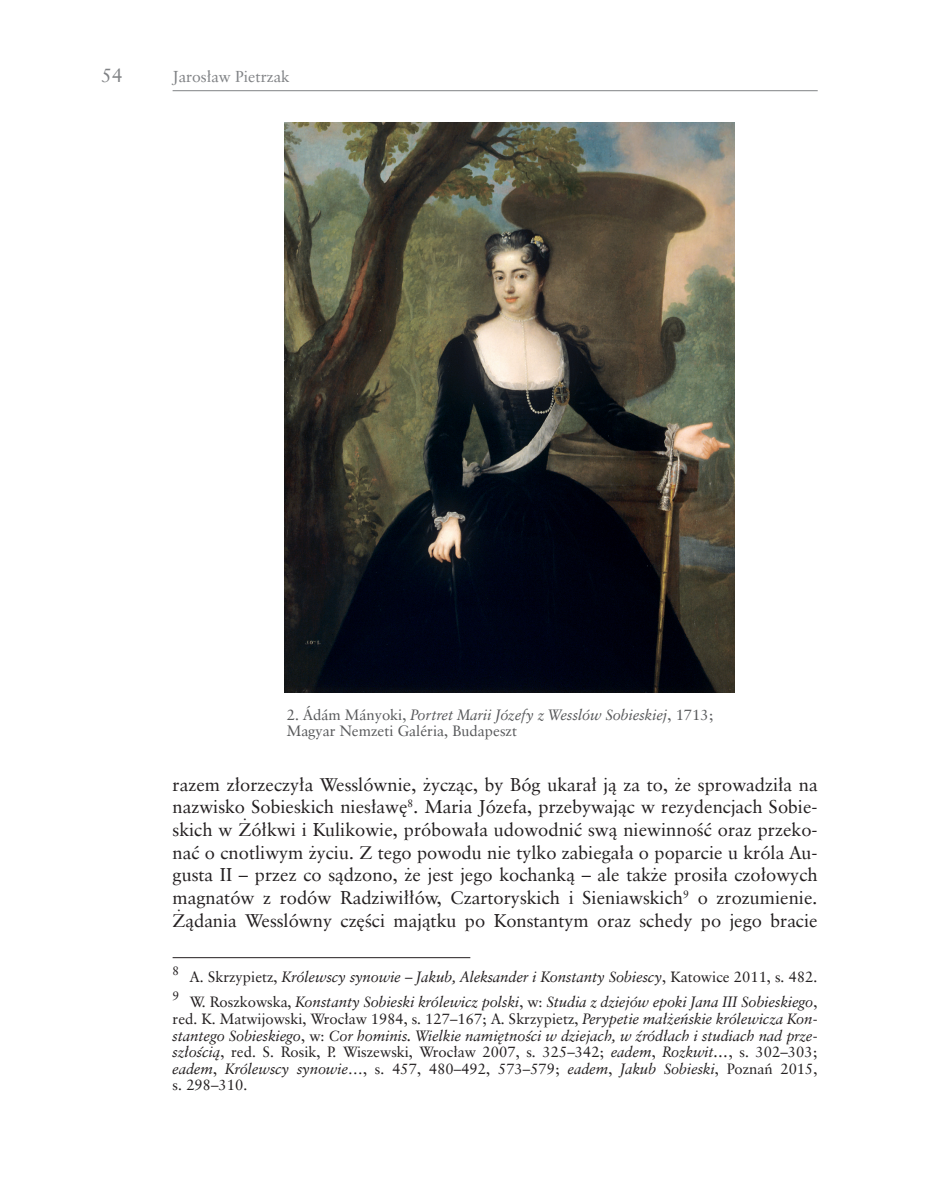
<style>
.page{position:relative;width:943px;height:1191px;background:#fff}
.page>*{position:absolute;margin:0;border:0;box-sizing:border-box;transform-origin:0 0}
.t1{font:19.25px "Class Garmnd EU";color:#808285}
.t2{font:18.38px/22.6px "Class Garmnd EU";color:#231f20;text-align:justify}
.t3{font:15.75px "Class Garmnd EU";color:#808285}
.t4{font:italic 14.88px/16.6px "Class Garmnd EU";color:#231f20;text-align:justify}
.t5{font:14.88px/16.6px "Class Garmnd EU";color:#57585a}
.t6{font:12.25px "Class Garmnd EU";color:#231f20}
.s1{font-style:italic}
.s2{font-style:normal}
</style>
<div class="page">
<hr style="left:173px;top:90px;width:644px;height:1px;background:#808285">
<hr style="left:173px;top:957px;width:297px;height:1px;background:#231f20">
<img style="left:284px;top:123px;width:450px;height:569px">
<p class="t1" style="left:102px;top:63px;width:23px">54</p>
<p class="t3" style="left:173px;top:67px;width:118px">Jarosław Pietrzak</p>
<p class="t5" style="left:287px;top:706px;width:428px">2. Ádám Mányoki, <span class="s1">Portret Marii Józefy z Wesslów Sobieskiej</span>, 1713;<br>Magyar Nemzeti Galéria, Budapeszt</p>
<p class="t2" style="left:173px;top:773px;width:646px">razem złorzeczyła Wesslównie, życząc, by Bóg ukarał ją za to, że sprowadziła na nazwisko Sobieskich niesławę<sup>8</sup>. Maria Józefa, przebywając w rezydencjach Sobie&shy;skich w Żółkwi i Kulikowie, próbowała udowodnić swą niewinność oraz przeko&shy;nać o cnotliwym życiu. Z tego powodu nie tylko zabiegała o poparcie u króla Au&shy;gusta II – przez co sądzono, że jest jego kochanką – ale także prosiła czołowych magnatów z rodów Radziwiłłów, Czartoryskich i Sieniawskich<sup>9</sup> o zrozumienie.<br>Żądania Wesslówny części majątku po Konstantym oraz schedy po jego bracie</p>
<p class="t6" style="left:173px;top:964px;width:8px">8</p>
<p class="t4" style="left:190px;top:969px;width:629px"><span class="s2">A. Skrzypietz,</span> Królewscy synowie – Jakub, Aleksander i Konstanty Sobiescy<span class="s2">, Katowice 2011, s. 482.</span></p>
<p class="t6" style="left:173px;top:988px;width:8px">9</p>
<p class="t4" style="left:173px;top:994px;width:646px;text-indent:17px"><span class="s2">W. Roszkowska,</span> Konstanty Sobieski królewicz polski<span class="s2">, w:</span> Studia z dziejów epoki Jana III Sobieskiego<span class="s2">, red. K. Matwijowski, Wrocław 1984, s. 127–167; A. Skrzypietz,</span> Perypetie małżeńskie królewicza Kon&shy;stantego Sobieskiego<span class="s2">, w:</span> Cor hominis. Wielkie namiętności w dziejach, w źródłach i studiach nad prze&shy;szłością<span class="s2">, red. S. Rosik, P. Wiszewski, Wrocław 2007, s. 325–342;</span> eadem<span class="s2">,</span> Rozkwit…<span class="s2">, s. 302–303; </span>eadem<span class="s2">,</span> Królewscy synowie<span class="s2">…, s. 457, 480–492, 573–579;</span> eadem<span class="s2">,</span> Jakub Sobieski<span class="s2">, Poznań 2015, s. 298–310.</span></p>
</div>
